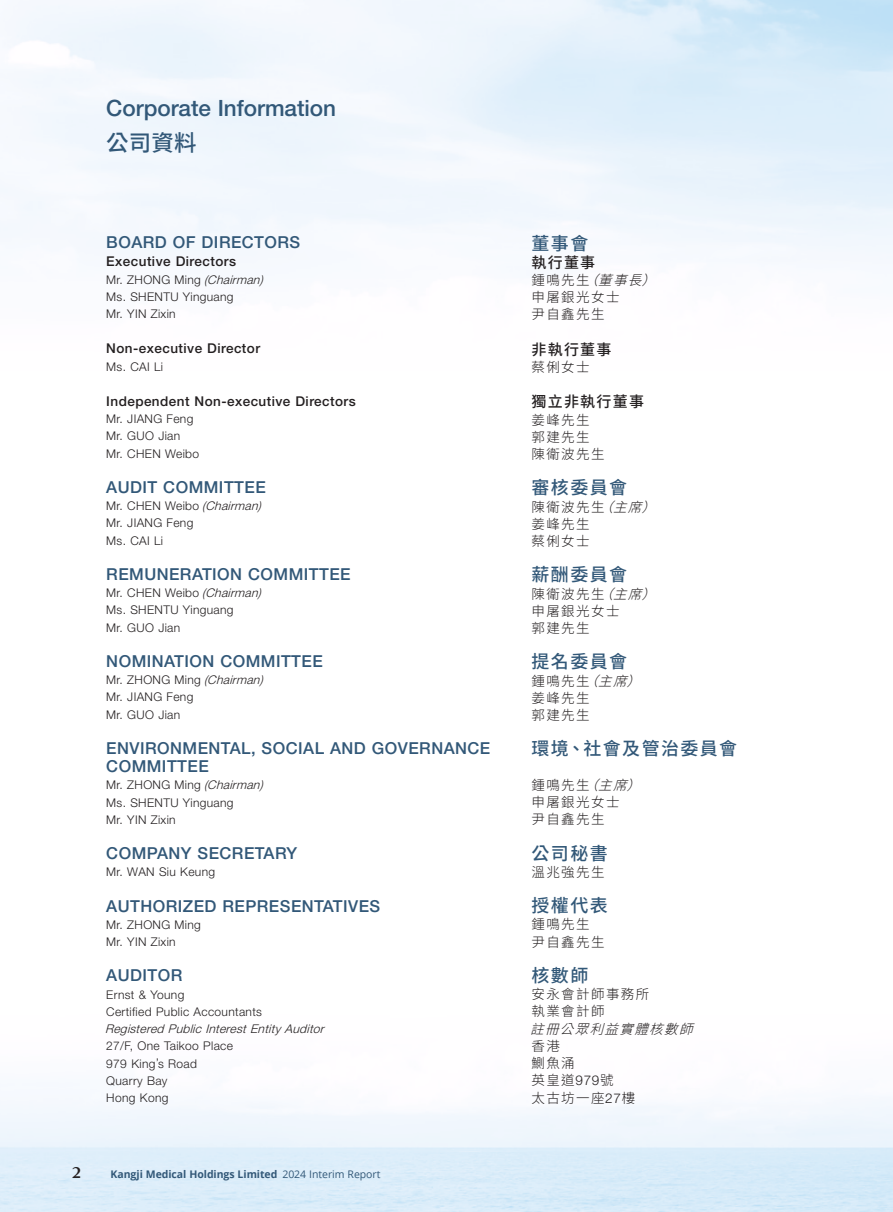
<style>
.page{position:relative;width:893px;height:1212px;background:#fff}
.page>*{position:absolute;margin:0;border:0;box-sizing:border-box;transform-origin:0 0}
.t1{font:500 22.5px "Helvetica Neue LT Std";color:#325878}
.t2{font:500 22.5px "Source Han Sans TC";color:#325878}
.C_Heading_1{font:500 18px "Source Han Sans TC";letter-spacing:.08em;color:#325878}
.Heading_1{font:500 16.5px/18px "Helvetica Neue LT Std";letter-spacing:.03em;color:#325878}
.C_Heading_2{font:500 15px "Source Han Sans TC";letter-spacing:.085em;color:#231f20}
.t3{font:700 15px "Accent Graphic";color:#231f20}
.C_Body_Text{font:300 13.5px "Source Han Sans TC";letter-spacing:.105em;color:#231f20}
.Heading_2{font:500 13.5px "Helvetica Neue LT Std";letter-spacing:.035em;color:#231f20}
.C_Body_Text-2{font:italic 300 13.5px "Source Han Sans TC";color:#231f20}
.Body_Text{font:300 12px "Helvetica Neue LT Std";letter-spacing:.03em;color:#231f20}
.Body_Text-2{font:italic 300 12px "Helvetica Neue LT Std";color:#231f20}
.t4{font:700 10.5px "Open Sans";letter-spacing:-.005em;color:#325878}
.s1{font-style:italic}
.s2{font-weight:400}
.s3{font-style:normal}
.s4{font-family:"Helvetica Neue LT Std"}
</style>
<div class="page">
<h1 class="t1" style="left:106px;top:94px;width:231px">Corporate Information</h1>
<h1 class="t2" style="left:106px;top:130px;width:92px">公司資料</h1>
<p class="Heading_1" style="left:106px;top:233px;width:196px">BOARD OF DIRECTORS</p>
<p class="Heading_2" style="left:106px;top:254px;width:131px">Executive Directors</p>
<p class="Body_Text" style="left:106px;top:272px;width:158px">M r. Z H O N G M i n g <span class="s1">(Chairman)</span></p>
<p class="Body_Text" style="left:106px;top:289px;width:129px">Ms. SHENTU Yinguang</p>
<p class="Body_Text" style="left:106px;top:307px;width:71px">Mr. YIN Zixin</p>
<p class="Heading_2" style="left:106px;top:341px;width:155px">Non-executive Director</p>
<p class="Body_Text" style="left:106px;top:359px;width:58px">Ms. CAI Li</p>
<p class="Heading_2" style="left:106px;top:393px;width:251px">Independent Non-executive Directors</p>
<p class="Body_Text" style="left:106px;top:412px;width:89px">Mr. JIANG Feng</p>
<p class="Body_Text" style="left:106px;top:429px;width:75px">Mr. GUO Jian</p>
<p class="Body_Text" style="left:106px;top:446px;width:94px">Mr. CHEN Weibo</p>
<p class="Heading_1" style="left:106px;top:478px;width:161px">AUDIT COMMITTEE</p>
<p class="Body_Text" style="left:106px;top:499px;width:157px">M r. C H E N W e i b o <span class="s1">(Chairman)</span></p>
<p class="Body_Text" style="left:106px;top:516px;width:89px">Mr. JIANG Feng</p>
<p class="Body_Text" style="left:106px;top:533px;width:58px">Ms. CAI Li</p>
<p class="Heading_1" style="left:106px;top:565px;width:246px">REMUNERATION COMMITTEE</p>
<p class="Body_Text" style="left:106px;top:586px;width:157px">M r. C H E N W e i b o <span class="s1">(Chairman)</span></p>
<p class="Body_Text" style="left:106px;top:603px;width:129px">Ms. SHENTU Yinguang</p>
<p class="Body_Text" style="left:106px;top:620px;width:75px">Mr. GUO Jian</p>
<p class="Heading_1" style="left:106px;top:652px;width:218px">NOMINATION COMMITTEE</p>
<p class="Body_Text" style="left:106px;top:673px;width:158px">M r. Z H O N G M i n g <span class="s1">(Chairman)</span></p>
<p class="Body_Text" style="left:106px;top:690px;width:89px">Mr. JIANG Feng</p>
<p class="Body_Text" style="left:106px;top:707px;width:75px">Mr. GUO Jian</p>
<p class="Heading_1" style="left:106px;top:739px;width:386px">ENVIRONMENTAL, SOCIAL AND GOVERNANCE<br>COMMITTEE</p>
<p class="Body_Text" style="left:106px;top:778px;width:158px">M r. Z H O N G M i n g <span class="s1">(Chairman)</span></p>
<p class="Body_Text" style="left:106px;top:795px;width:129px">Ms. SHENTU Yinguang</p>
<p class="Body_Text" style="left:106px;top:812px;width:71px">Mr. YIN Zixin</p>
<p class="Heading_1" style="left:106px;top:844px;width:192px">COMPANY SECRETARY</p>
<p class="Body_Text" style="left:106px;top:865px;width:110px">Mr. WAN Siu Keung</p>
<p class="Heading_1" style="left:106px;top:896px;width:275px">AUTHORIZED REPRESENTATIVES</p>
<p class="Body_Text" style="left:106px;top:917px;width:96px">Mr. ZHONG Ming</p>
<p class="Body_Text" style="left:106px;top:934px;width:71px">Mr. YIN Zixin</p>
<p class="Heading_1" style="left:106px;top:966px;width:78px">AUDITOR</p>
<p class="Body_Text" style="left:106px;top:987px;width:80px">Ernst &amp; Young</p>
<p class="Body_Text" style="left:106px;top:1004px;width:157px">Certified Public Accountants</p>
<p class="Body_Text-2" style="left:105px;top:1021px;width:224px">Registered Public InterestEntity Auditor</p>
<p class="Body_Text" style="left:106px;top:1039px;width:128px">27/F, One Taikoo Place</p>
<p class="Body_Text" style="left:106px;top:1056px;width:92px">979 King’s Road</p>
<p class="Body_Text" style="left:106px;top:1073px;width:63px">Quarry Bay</p>
<p class="Body_Text" style="left:106px;top:1090px;width:64px">Hong Kong</p>
<p class="t3" style="left:72px;top:1161px;width:11px">2</p>
<p class="t4" style="left:111px;top:1167px;width:271px">Kangji Medical Holdings Limited <span class="s2">2024 Interim Report</span></p>
<p class="C_Heading_1" style="left:531px;top:233px;width:58px">董事會</p>
<p class="C_Heading_2" style="left:531px;top:254px;width:65px">執行董事</p>
<p class="C_Body_Text-2" style="left:531px;top:272px;width:135px"><span class="s3">鍾鳴先生</span>（董事長）</p>
<p class="C_Body_Text" style="left:531px;top:290px;width:89px">申屠銀光女士</p>
<p class="C_Body_Text" style="left:531px;top:307px;width:75px">尹自鑫先生</p>
<p class="C_Heading_2" style="left:531px;top:341px;width:81px">非執行董事</p>
<p class="C_Body_Text" style="left:531px;top:359px;width:60px">蔡俐女士</p>
<p class="C_Heading_2" style="left:531px;top:393px;width:114px">獨立非執行董事</p>
<p class="C_Body_Text" style="left:531px;top:412px;width:60px">姜峰先生</p>
<p class="C_Body_Text" style="left:531px;top:429px;width:60px">郭建先生</p>
<p class="C_Body_Text" style="left:531px;top:446px;width:75px">陳衛波先生</p>
<p class="C_Heading_1" style="left:531px;top:477px;width:97px">審核委員會</p>
<p class="C_Body_Text" style="left:531px;top:499px;width:135px">陳衛波先生<span class="s1">（主席）</span></p>
<p class="C_Body_Text" style="left:531px;top:516px;width:60px">姜峰先生</p>
<p class="C_Body_Text" style="left:531px;top:533px;width:60px">蔡俐女士</p>
<p class="C_Heading_1" style="left:531px;top:564px;width:97px">薪酬委員會</p>
<p class="C_Body_Text" style="left:531px;top:586px;width:135px">陳衛波先生<span class="s1">（主席）</span></p>
<p class="C_Body_Text" style="left:531px;top:603px;width:89px">申屠銀光女士</p>
<p class="C_Body_Text" style="left:531px;top:620px;width:60px">郭建先生</p>
<p class="C_Heading_1" style="left:531px;top:651px;width:97px">提名委員會</p>
<p class="C_Body_Text" style="left:531px;top:673px;width:121px">鍾鳴先生<span class="s1">（主席）</span></p>
<p class="C_Body_Text" style="left:531px;top:690px;width:60px">姜峰先生</p>
<p class="C_Body_Text" style="left:531px;top:707px;width:60px">郭建先生</p>
<p class="C_Heading_1" style="left:531px;top:738px;width:207px">環境、社會及管治委員會</p>
<p class="C_Body_Text" style="left:531px;top:777px;width:121px">鍾鳴先生<span class="s1">（主席）</span></p>
<p class="C_Body_Text" style="left:531px;top:794px;width:89px">申屠銀光女士</p>
<p class="C_Body_Text" style="left:531px;top:812px;width:75px">尹自鑫先生</p>
<p class="C_Heading_1" style="left:531px;top:843px;width:78px">公司秘書</p>
<p class="C_Body_Text" style="left:531px;top:864px;width:75px">溫兆強先生</p>
<p class="C_Heading_1" style="left:531px;top:895px;width:78px">授權代表</p>
<p class="C_Body_Text" style="left:531px;top:917px;width:60px">鍾鳴先生</p>
<p class="C_Body_Text" style="left:531px;top:934px;width:75px">尹自鑫先生</p>
<p class="C_Heading_1" style="left:531px;top:965px;width:58px">核數師</p>
<p class="C_Body_Text" style="left:531px;top:986px;width:119px">安永會計師事務所</p>
<p class="C_Body_Text" style="left:531px;top:1004px;width:75px">執業會計師</p>
<p class="C_Body_Text-2" style="left:530px;top:1021px;width:174px">註冊公眾利益實體核數師</p>
<p class="C_Body_Text" style="left:531px;top:1038px;width:30px">香港</p>
<p class="C_Body_Text" style="left:531px;top:1055px;width:45px">鰂魚涌</p>
<p class="C_Body_Text" style="left:531px;top:1073px;width:84px">英皇道<span class="s4">979</span>號</p>
<p class="C_Body_Text" style="left:531px;top:1090px;width:105px">太古坊一座<span class="s4">27</span>樓</p>
</div>
